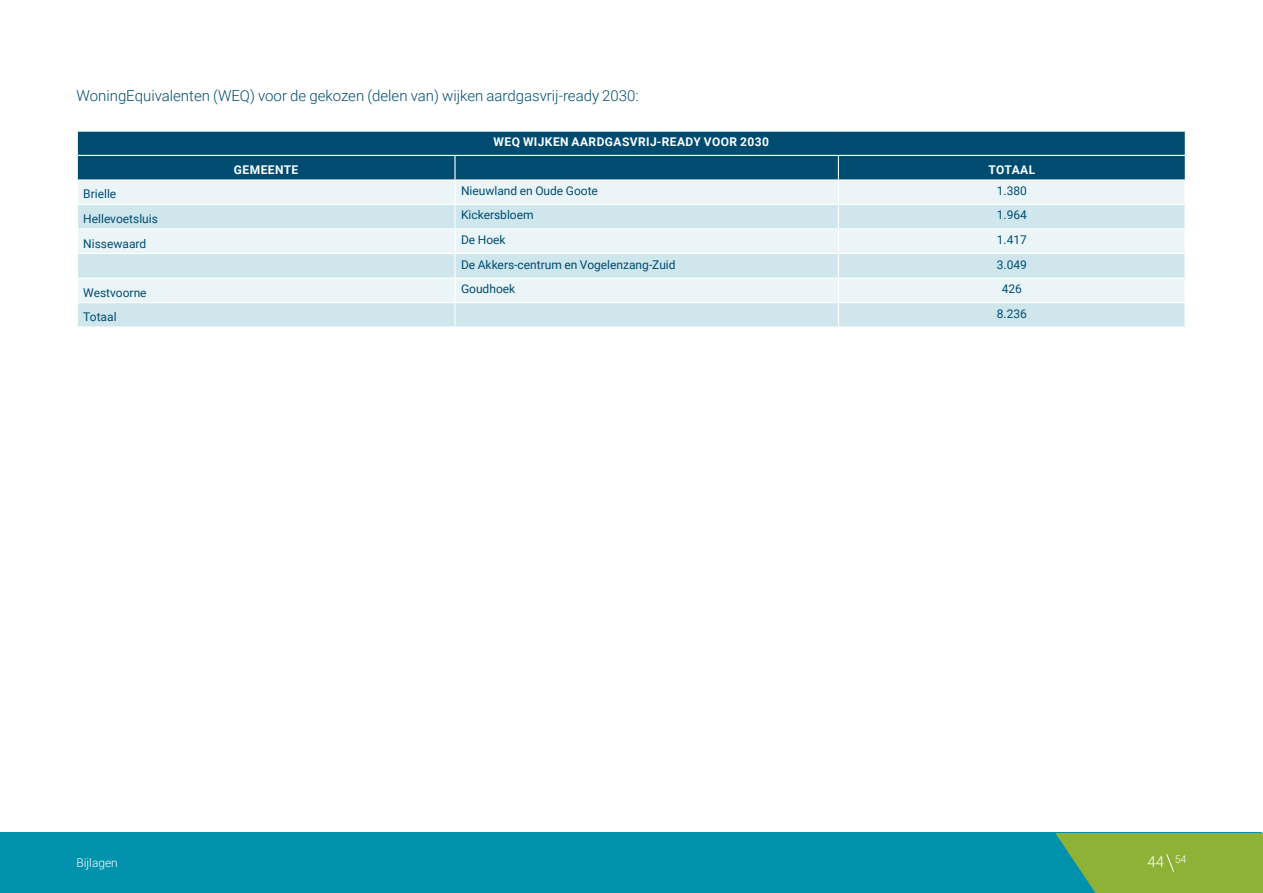
<style>
.page{position:relative;width:1263px;height:893px;background:#fff}
.page>*{position:absolute;margin:0;border:0;box-sizing:border-box;transform-origin:0 0}
.t1{font:300 15px "Roboto";color:#004c71}
.t2{font:300 15px "Roboto";color:#fff}
.t3{font:12px "Roboto";color:#004c71}
.t4{font:700 12px "Roboto";letter-spacing:.035em;color:#fff}
.t5{font:300 12px "Roboto";color:#fff}
</style>
<div class="page">
<div style="left:78px;top:132px;width:1107px;height:47px;background:#004c71"></div>
<div style="left:78px;top:181px;width:1106px;height:23px;background:#ebf5f7"></div>
<svg style="left:78px;top:205px;width:1106px;height:121px;background:#daecf0"></svg>
<hr style="left:77px;top:155px;width:378px;height:1px;background:#fff">
<hr style="left:455px;top:155px;width:383px;height:1px;background:#fff">
<hr style="left:454px;top:156px;width:2px;height:23px;background:#fff">
<hr style="left:838px;top:155px;width:348px;height:1px;background:#fff">
<hr style="left:454px;top:181px;width:2px;height:23px;background:#fff">
<hr style="left:454px;top:205px;width:2px;height:23px;background:#fff">
<hr style="left:78px;top:228px;width:377px;height:1px;background:#fff">
<hr style="left:455px;top:228px;width:383px;height:1px;background:#fff">
<hr style="left:454px;top:229px;width:2px;height:24px;background:#fff">
<hr style="left:838px;top:228px;width:346px;height:1px;background:#fff">
<hr style="left:78px;top:253px;width:377px;height:1px;background:#fff">
<hr style="left:455px;top:253px;width:383px;height:1px;background:#fff">
<hr style="left:454px;top:254px;width:2px;height:24px;background:#fff">
<hr style="left:838px;top:253px;width:346px;height:1px;background:#fff">
<hr style="left:78px;top:278px;width:377px;height:1px;background:#fff">
<hr style="left:455px;top:278px;width:383px;height:1px;background:#fff">
<hr style="left:454px;top:279px;width:2px;height:23px;background:#fff">
<hr style="left:838px;top:278px;width:346px;height:1px;background:#fff">
<hr style="left:78px;top:302px;width:377px;height:1px;background:#fff">
<hr style="left:455px;top:302px;width:383px;height:1px;background:#fff">
<hr style="left:454px;top:303px;width:2px;height:23px;background:#fff">
<hr style="left:838px;top:302px;width:346px;height:1px;background:#fff">
<svg style="left:838px;top:156px;width:1px;height:170px"></svg>
<svg style="left:77px;top:132px;width:1px;height:48px"></svg>
<div style="left:0;top:833px;width:1262px;height:60px;background:#0091ac"></div>
<svg style="left:1055px;top:833px;width:208px;height:60px;background:#80ae40"></svg>
<p class="t1" style="left:77px;top:85px;width:564px">WoningEquivalenten (WEQ) voor de gekozen (delen van) wijken aardgasvrij-ready 2030:</p>
<p class="t4" style="left:494px;top:133px;width:277px">WEQ WIJKEN AARDGASVRIJ-READY VOOR 2030</p>
<p class="t4" style="left:234px;top:161px;width:66px">GEMEENTE</p>
<p class="t4" style="left:989px;top:161px;width:48px">TOTAAL</p>
<p class="t3" style="left:83px;top:186px;width:34px">Brielle</p>
<p class="t3" style="left:461px;top:182px;width:138px">Nieuwland en Oude Goote</p>
<p class="t3" style="left:997px;top:182px;width:32px">1.380</p>
<p class="t3" style="left:83px;top:210px;width:76px">Hellevoetsluis</p>
<p class="t3" style="left:461px;top:207px;width:74px">Kickersbloem</p>
<p class="t3" style="left:997px;top:207px;width:32px">1.964</p>
<p class="t3" style="left:83px;top:235px;width:64px">Nissewaard</p>
<p class="t3" style="left:461px;top:231px;width:46px">De Hoek</p>
<p class="t3" style="left:997px;top:231px;width:32px">1.417</p>
<p class="t3" style="left:461px;top:256px;width:216px">De Akkers-centrum en Vogelenzang-Zuid</p>
<p class="t3" style="left:997px;top:256px;width:32px">3.049</p>
<p class="t3" style="left:83px;top:284px;width:65px">Westvoorne</p>
<p class="t3" style="left:461px;top:280px;width:56px">Goudhoek</p>
<p class="t3" style="left:1002px;top:280px;width:22px">426</p>
<p class="t3" style="left:83px;top:309px;width:35px">Totaal</p>
<p class="t3" style="left:997px;top:305px;width:32px">8.236</p>
<p class="t5" style="left:77px;top:855px;width:43px">Bijlagen</p>
<p class="t2" style="left:1147px;top:851px;width:40px">44 <sup>54</sup></p>
</div>
